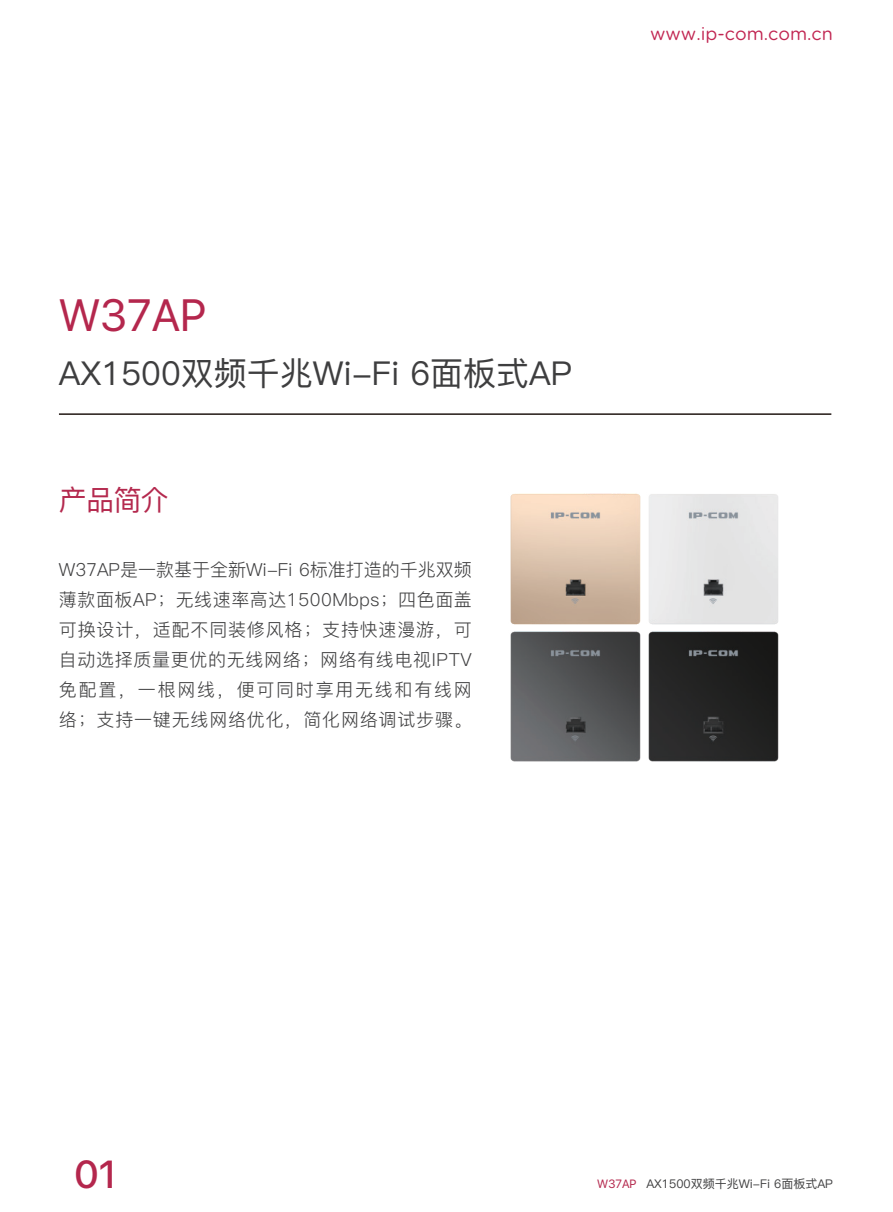
<style>
.page{position:relative;width:893px;height:1212px;background:#fff}
.page>*{position:absolute;margin:0;border:0;box-sizing:border-box;transform-origin:0 0}
.t1{font:45px "SF Pro Display";color:#b4274d}
.t2{font:500 38.85px "SF Pro Display";color:#b4274d}
.t3{font:33px "Ping Fang SC Medium";color:#3e3e3f}
.t4{font:28.35px "Ping Fang SC Medium";color:#b4294e}
.t5{font:18px/30px "Ping Fang SC Regular";letter-spacing:.045em;color:#3e3e3f;text-align:justify}
.t6{font:18px "Gotham Rounded";color:#c12652}
.t7{font:12px "Ping Fang SC Medium";color:#3e3e3f}
.s1{font-family:"SF Pro Display";color:#b4294e}
</style>
<div class="page">
<hr style="left:59px;top:413px;width:772px;height:2px;background:#211814">
<img style="left:510px;top:493px;width:95px;height:125px">
<img style="left:510px;top:618px;width:95px;height:144px">
<img style="left:605px;top:493px;width:173px;height:125px">
<img style="left:605px;top:618px;width:174px;height:144px">
<p class="t6" style="left:650px;top:22px;width:185px">www.ip-com.com.cn</p>
<h1 class="t1" style="left:59px;top:280px;width:149px">W37AP</h1>
<h3 class="t3" style="left:59px;top:354px;width:515px">AX1500双频千兆Wi-Fi 6面板式AP</h3>
<h3 class="t4" style="left:59px;top:482px;width:111px">产品简介</h3>
<p class="t5" style="left:59px;top:555px;width:414px">W37AP是一款基于全新Wi-Fi 6标准打造的千兆双频薄款面板AP；无线速率高达1500Mbps；四色面盖可换设计，适配不同装修风格；支持快速漫游，可自动选择质量更优的无线网络；网络有线电视IPTV免配置，一根网线，便可同时享用无线和有线网络；支持一键无线网络优化，简化网络调试步骤。</p>
<h2 class="t2" style="left:75px;top:1146px;width:43px">01</h2>
<p class="t7" style="left:597px;top:1177px;width:237px"><span class="s1">W37AP</span> AX1500双频千兆Wi-Fi 6面板式AP</p>
</div>
